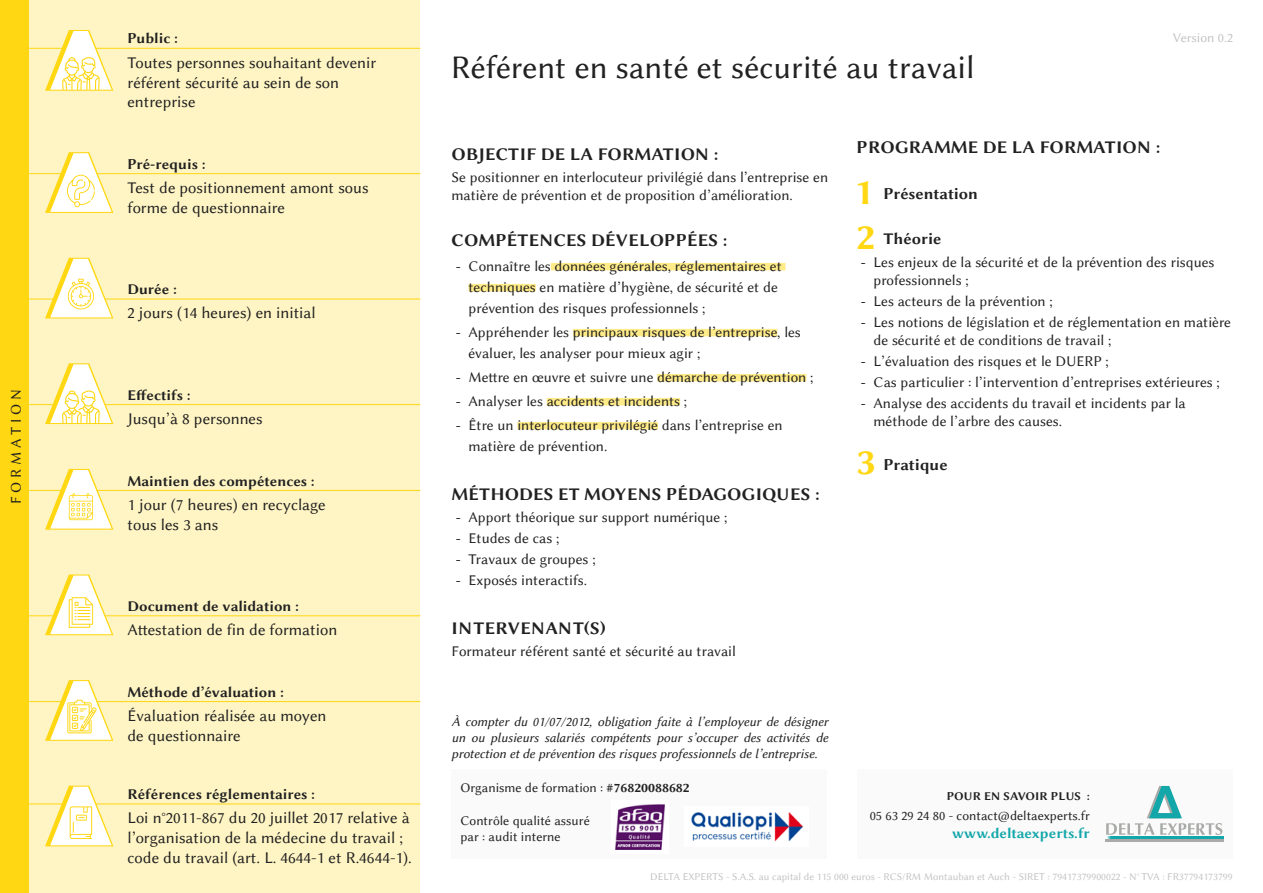
<style>
.page{position:relative;width:1263px;height:893px;background:#fff}
.page>*{position:absolute;margin:0;border:0;box-sizing:border-box;transform-origin:0 0}
.t1{font:37.5px "Linux Biolinum GB";color:#ffd712}
.t2{font:33px "Linux Biolinum G";color:#212121}
.t3{font:18px "Linux Biolinum GB";letter-spacing:.005em;color:#212121}
.t4{font:16.5px/19.8px "Linux Biolinum G";color:#212121}
.t5{font:16.5px "Linux Biolinum GB";color:#212121}
.t6{font:15px/18px "Linux Biolinum G";color:#212121}
.t7{font:15px "Linux Biolinum GB";color:#212121}
.t8{font:15px "Linux Biolinum GB";color:#13a7aa}
.t9{font:15px "Linux Biolinum G";letter-spacing:.26em;color:#212121}
.t10{font:13.5px/16.2px "Linux Biolinum GI";color:#212121;text-align:justify}
.t11{font:13.5px/16.2px "Linux Biolinum G";color:#212121}
.t12{font:13.5px "Linux Biolinum G";color:#c3c3c4}
.t13{font:12px "Linux Biolinum GB";letter-spacing:.005em;color:#212121}
.t14{font:10.5px "Linux Biolinum G";color:#c3c3c4}
.s1{font-family:"Optima LT Std"}
.s2{font-family:"Linux Biolinum GB"}
</style>
<div class="page">
<div style="left:451px;top:769px;width:376px;height:89px;background:#fafafa"></div>
<div style="left:857px;top:769px;width:376px;height:89px;background:#fafafa"></div>
<div style="left:0;top:0;width:28px;height:893px;background:#ffd712"></div>
<div style="left:28px;top:0;width:392px;height:893px;background:#fff5c4"></div>
<hr style="left:1105px;top:837px;width:118px;height:2px;background:#13a7aa">
<hr style="left:1105px;top:839px;width:118px;height:2px;background:#a9aba8">
<svg style="left:1106px;top:786px;width:116px;height:49px"></svg>
<div style="left:611px;top:800px;width:58px;height:53px;background:#fff"></div>
<img style="left:615px;top:804px;width:49px;height:45px">
<img style="left:691px;top:812px;width:112px;height:29px">
<hr style="left:28px;top:173px;width:392px;height:1px;background:#ffd712">
<svg style="left:45px;top:152px;width:68px;height:61px"></svg>
<hr style="left:28px;top:404px;width:392px;height:1px;background:#ffd712">
<svg style="left:45px;top:363px;width:68px;height:61px"></svg>
<hr style="left:28px;top:615px;width:392px;height:1px;background:#ffd712">
<svg style="left:45px;top:574px;width:68px;height:61px"></svg>
<hr style="left:28px;top:490px;width:392px;height:1px;background:#ffd712">
<svg style="left:45px;top:469px;width:68px;height:61px"></svg>
<hr style="left:28px;top:299px;width:392px;height:1px;background:#ffd712">
<svg style="left:45px;top:258px;width:68px;height:60px"></svg>
<hr style="left:28px;top:48px;width:392px;height:1px;background:#ffd712">
<svg style="left:45px;top:30px;width:68px;height:61px"></svg>
<div style="left:551px;top:263px;width:234px;height:7px;background:#ffeb88"></div>
<div style="left:469px;top:284px;width:67px;height:7px;background:#ffeb88"></div>
<div style="left:573px;top:329px;width:204px;height:7px;background:#ffeb88"></div>
<div style="left:657px;top:374px;width:149px;height:7px;background:#ffeb88"></div>
<div style="left:547px;top:398px;width:133px;height:7px;background:#ffeb88"></div>
<div style="left:517px;top:422px;width:141px;height:7px;background:#ffeb88"></div>
<hr style="left:28px;top:701px;width:392px;height:1px;background:#ffd712">
<svg style="left:45px;top:680px;width:68px;height:61px"></svg>
<hr style="left:28px;top:804px;width:392px;height:1px;background:#ffd712">
<svg style="left:45px;top:786px;width:68px;height:60px"></svg>
<p class="t9" style="left:8px;top:504px;width:117px;rotate:-90deg">FORMATION</p>
<p class="t7" style="left:128px;top:28px;width:52px">Public :</p>
<p class="t4" style="left:128px;top:53px;width:250px">Toutes personnes souhaitant devenir référent sécurité au sein de son entreprise</p>
<p class="t7" style="left:128px;top:153px;width:80px">Pré-requis :</p>
<p class="t4" style="left:128px;top:178px;width:243px">Test de positionnement amont sous forme de questionnaire</p>
<p class="t7" style="left:128px;top:279px;width:51px">Durée :</p>
<p class="t4" style="left:128px;top:303px;width:190px">2 jours (14 heures) en initial</p>
<p class="t7" style="left:128px;top:384px;width:65px">Effectifs :</p>
<p class="t4" style="left:128px;top:409px;width:137px">Jusqu’à 8 personnes</p>
<p class="t7" style="left:128px;top:470px;width:189px">Maintien des compétences :</p>
<p class="t4" style="left:128px;top:495px;width:200px">1 jour (7 heures) en recyclage tous les 3 ans</p>
<p class="t7" style="left:128px;top:596px;width:173px">Document de validation :</p>
<p class="t4" style="left:128px;top:620px;width:211px">Attestation de fin de formation</p>
<p class="t7" style="left:128px;top:681px;width:158px">Méthode d’évaluation :</p>
<p class="t4" style="left:128px;top:706px;width:200px">Évaluation réalisée au moyen de questionnaire</p>
<p class="t7" style="left:128px;top:784px;width:189px">Références réglementaires :</p>
<p class="t4" style="left:128px;top:808px;width:286px">Loi n°2011-867 du 20 juillet 2017 relative à l’organisation de la médecine du travail ; code du travail (art. L. 4644-1 et R.4644-1).</p>
<h2 class="t2" style="left:451px;top:49px;width:525px">Référent en santé et sécurité au travail</h2>
<p class="t12" style="left:1173px;top:30px;width:62px">Version 0.2</p>
<p class="t3" style="left:452px;top:141px;width:268px">OBJECTIF DE LA FORMATION :</p>
<p class="t6" style="left:452px;top:168px;width:378px">Se positionner en interlocuteur privilégié dans l’entreprise en matière de prévention et de proposition d’amélioration.</p>
<p class="t3" style="left:452px;top:227px;width:277px">COMPÉTENCES DÉVELOPPÉES :</p>
<p class="t6" style="left:469px;top:256px;width:315px;line-height:21px;text-indent:-13px"><span class="s1">-</span> Connaître les données générales, réglementaires et techniques en matière d’hygiène, de sécurité et de prévention des risques professionnels ;</p>
<p class="t6" style="left:468px;top:322px;width:334px;line-height:21px;text-indent:-13px"><span class="s1">-</span> Appréhender les principaux risques de l’entreprise, les évaluer, les analyser pour mieux agir ;</p>
<p class="t6" style="left:456px;top:368px;width:359px"><span class="s1">-</span> Mettre en œuvre et suivre une démarche de prévention ;</p>
<p class="t6" style="left:456px;top:392px;width:233px"><span class="s1">-</span> Analyser les accidents et incidents ;</p>
<p class="t6" style="left:468px;top:415px;width:315px;line-height:21px;text-indent:-13px"><span class="s1">-</span> Être un interlocuteur privilégié dans l’entreprise en matière de prévention.</p>
<p class="t3" style="left:452px;top:481px;width:369px">MÉTHODES ET MOYENS PÉDAGOGIQUES :</p>
<p class="t6" style="left:456px;top:509px;width:273px"><span class="s1">-</span> Apport théorique sur support numérique ;</p>
<p class="t6" style="left:456px;top:530px;width:105px"><span class="s1">-</span> Etudes de cas ;</p>
<p class="t6" style="left:456px;top:551px;width:141px"><span class="s1">-</span> Travaux de groupes ;</p>
<p class="t6" style="left:456px;top:572px;width:133px"><span class="s1">-</span> Exposés interactifs.</p>
<p class="t3" style="left:452px;top:615px;width:156px">INTERVENANT(S)</p>
<p class="t6" style="left:452px;top:643px;width:286px">Formateur référent santé et sécurité au travail</p>
<p class="t10" style="left:452px;top:713px;width:378px">À compter du 01/07/2012, obligation faite à l’employeur de désigner un ou plusieurs salariés compétents pour s’occuper des activités de protection et de prévention des risques professionnels de l’entreprise.</p>
<p class="t11" style="left:460px;top:780px;width:231px">Organisme de formation : <span class="s2">#76820088682</span></p>
<p class="t11" style="left:460px;top:812px;width:131px">Contrôle qualité assuré par : audit interne</p>
<p class="t3" style="left:856px;top:135px;width:305px">PROGRAMME DE LA FORMATION :</p>
<h1 class="t1" style="left:856px;top:165px;width:18px">1</h1>
<p class="t5" style="left:883px;top:182px;width:96px">Présentation</p>
<h1 class="t1" style="left:856px;top:210px;width:20px">2</h1>
<p class="t5" style="left:883px;top:227px;width:59px">Théorie</p>
<p class="t6" style="left:873px;top:253px;width:342px;text-indent:-13px"><span class="s1">-</span> Les enjeux de la sécurité et de la prévention des risques professionnels ;</p>
<p class="t6" style="left:861px;top:292px;width:193px"><span class="s1">-</span> Les acteurs de la prévention ;</p>
<p class="t6" style="left:873px;top:313px;width:359px;text-indent:-13px"><span class="s1">-</span> Les notions de législation et de réglementation en matière de sécurité et de conditions de travail ;</p>
<p class="t6" style="left:861px;top:352px;width:250px"><span class="s1">-</span> L’évaluation des risques et le DUERP ;</p>
<p class="t6" style="left:861px;top:373px;width:361px"><span class="s1">-</span> Cas particulier : l’intervention d’entreprises extérieures ;</p>
<p class="t6" style="left:873px;top:394px;width:314px;text-indent:-13px"><span class="s1">-</span> Analyse des accidents du travail et incidents par la méthode de l’arbre des causes.</p>
<h1 class="t1" style="left:856px;top:436px;width:20px">3</h1>
<p class="t5" style="left:883px;top:453px;width:66px">Pratique</p>
<p class="t13" style="left:947px;top:787px;width:144px">POUR EN SAVOIR PLUS :</p>
<p class="t11" style="left:870px;top:808px;width:222px">05 63 29 24 80 - contact@deltaexperts.fr</p>
<p class="t8" style="left:952px;top:823px;width:139px">www.deltaexperts.fr</p>
<p class="t14" style="left:650px;top:870px;width:584px">DELTA EXPERTS - S.A.S. au capital de 115 000 euros - RCS/RM Montauban et Auch - SIRET : 79417379900022 - N° TVA : FR37794173799</p>
</div>
